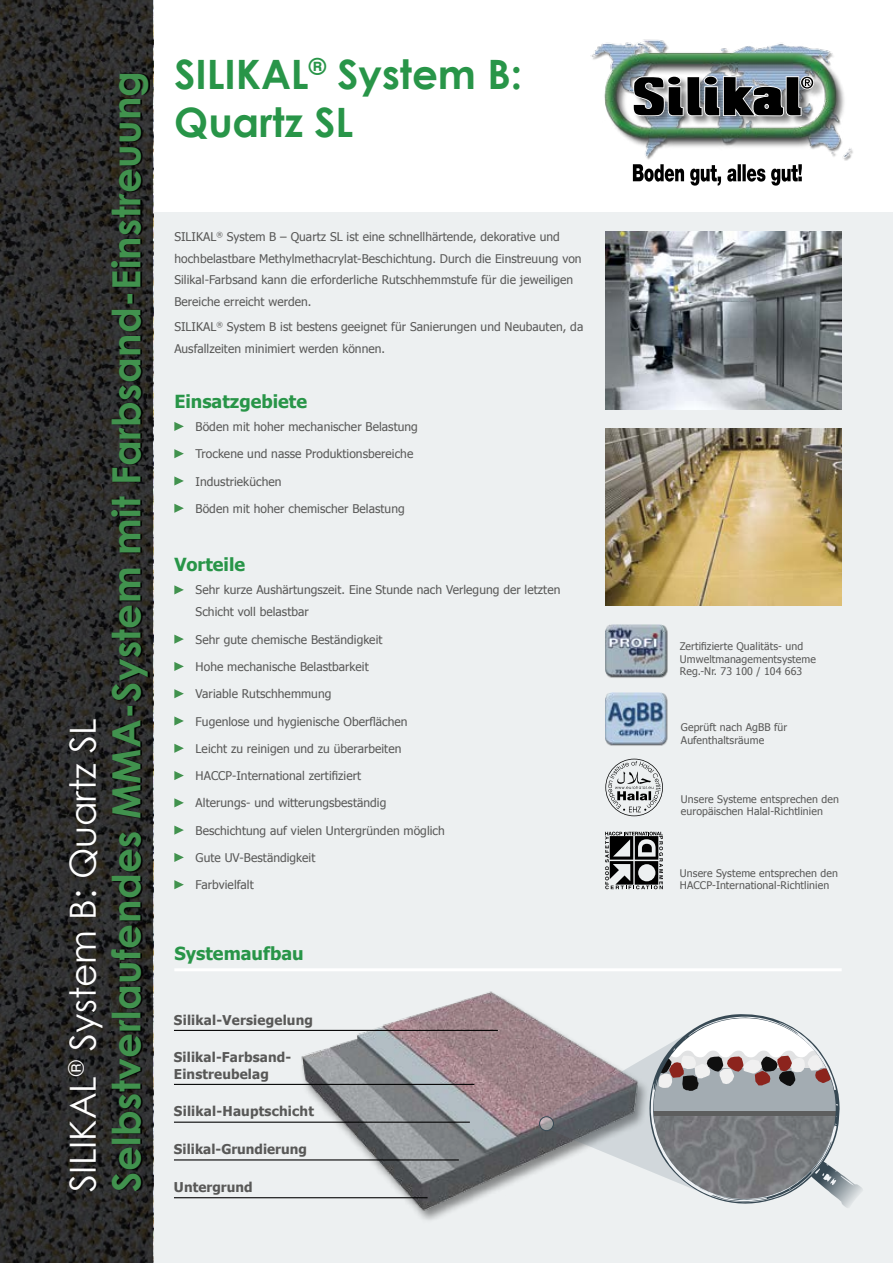
<style>
.page{position:relative;width:893px;height:1263px;background:#fff}
.page>*{position:absolute;margin:0;border:0;box-sizing:border-box;transform-origin:0 0}
.t1{font:700 40.5px/48.6px "Century Gothic";color:#289548}
.t2{font:700 39px "Century Gothic";letter-spacing:.01em;color:#41924e}
.t3{font:36px "Century Gothic";color:#fff}
.t4{font:700 18px "Tahoma";color:#289548}
.t5{font:700 13.5px/16.5px "Tahoma";letter-spacing:.01em;color:#585857}
.t6{font:12px/21.9px "Tahoma";letter-spacing:.005em;color:#585857}
.t7{font:10.5px/12.6px "Tahoma";letter-spacing:.01em;color:#585857}
</style>
<div class="page">
<div style="left:153px;top:213px;width:740px;height:1050px;background:#edf0f1"></div>
<img style="left:605px;top:232px;width:237px;height:177px">
<img style="left:605px;top:428px;width:237px;height:177px">
<img style="left:605px;top:624px;width:63px;height:54px">
<img style="left:605px;top:692px;width:63px;height:54px">
<svg style="left:605px;top:832px;width:58px;height:57px"></svg>
<svg style="left:605px;top:759px;width:58px;height:57px"></svg>
<svg style="left:0;top:0;width:153px;height:1263px;background:#2a2928"></svg>
<svg style="left:113px;top:73px;width:37px;height:1118px;background:#1c1c1b"></svg>
<svg style="left:174px;top:422px;width:10px;height:9px"></svg>
<svg style="left:174px;top:449px;width:10px;height:9px"></svg>
<svg style="left:174px;top:476px;width:10px;height:9px"></svg>
<svg style="left:174px;top:504px;width:10px;height:9px"></svg>
<svg style="left:174px;top:585px;width:10px;height:9px"></svg>
<svg style="left:174px;top:635px;width:10px;height:9px"></svg>
<svg style="left:174px;top:662px;width:10px;height:9px"></svg>
<svg style="left:174px;top:689px;width:10px;height:9px"></svg>
<svg style="left:174px;top:716px;width:10px;height:9px"></svg>
<svg style="left:174px;top:744px;width:10px;height:9px"></svg>
<svg style="left:174px;top:771px;width:10px;height:9px"></svg>
<svg style="left:174px;top:798px;width:10px;height:9px"></svg>
<svg style="left:174px;top:825px;width:10px;height:10px"></svg>
<svg style="left:174px;top:853px;width:10px;height:9px"></svg>
<svg style="left:174px;top:880px;width:10px;height:9px"></svg>
<hr style="left:174px;top:968px;width:668px;height:3px;background:#fff">
<img style="left:590px;top:39px;width:263px;height:126px">
<svg style="left:631px;top:75px;width:184px;height:42px;background:#575a5d"></svg>
<svg style="left:633px;top:164px;width:169px;height:22px"></svg>
<img style="left:288px;top:991px;width:255px;height:229px">
<svg style="left:540px;top:1117px;width:13px;height:14px"></svg>
<div style="left:539px;top:1116px;width:15px;height:15px;border:1px solid #374954;border-radius:50%"></div>
<svg style="left:543px;top:1014px;width:320px;height:194px"></svg>
<hr style="left:174px;top:1159px;width:285px;height:1px;background:#000">
<hr style="left:174px;top:1084px;width:300px;height:1px;background:#000">
<hr style="left:174px;top:1030px;width:324px;height:1px;background:#000">
<hr style="left:174px;top:1121px;width:296px;height:2px;background:#000">
<hr style="left:174px;top:1197px;width:254px;height:1px;background:#000">
<h3 class="t3" style="left:61px;top:1191px;width:474px;rotate:-90deg">SILIKAL<sup>®</sup> System B: Quartz SL</h3>
<h2 class="t2" style="left:102px;top:1191px;width:1122px;rotate:-90deg">Selbstverlaufendes MMA-System mit Farbsand-Einstreuung</h2>
<h1 class="t1" style="left:174px;top:49px;width:349px">SILIKAL<sup>®</sup> System B:<br>Quartz SL</h1>
<p class="t6" style="left:174px;top:225px;width:409px">SILIKAL<sup>®</sup> System B – Quartz SL ist eine schnellhärtende, dekorative und hochbelastbare Methylmethacrylat-Beschichtung. Durch die Einstreuung von Silikal-Farbsand kann die erforderliche Rutschhemmstufe für die jeweiligen Bereiche erreicht werden.</p>
<p class="t6" style="left:174px;top:315px;width:410px">SILIKAL<sup>®</sup> System B ist bestens geeignet für Sanierungen und Neubauten, da<br>Ausfallzeiten minimiert werden können.</p>
<h3 class="t4" style="left:174px;top:389px;width:134px">Einsatzgebiete</h3>
<p class="t6" style="left:196px;top:415px;width:224px">Böden mit hoher mechanischer Belastung</p>
<p class="t6" style="left:196px;top:442px;width:219px">Trockene und nasse Produktionsbereiche</p>
<p class="t6" style="left:196px;top:470px;width:87px">Industrieküchen</p>
<p class="t6" style="left:196px;top:497px;width:211px">Böden mit hoher chemischer Belastung</p>
<h3 class="t4" style="left:174px;top:552px;width:72px">Vorteile</h3>
<p class="t6" style="left:196px;top:579px;width:366px">Sehr kurze Aushärtungszeit. Eine Stunde nach Verlegung der letzten<br>Schicht voll belastbar</p>
<p class="t6" style="left:196px;top:628px;width:188px">Sehr gute chemische Beständigkeit</p>
<p class="t6" style="left:196px;top:655px;width:175px">Hohe mechanische Belastbarkeit</p>
<p class="t6" style="left:196px;top:682px;width:137px">Variable Rutschhemmung</p>
<p class="t6" style="left:196px;top:710px;width:214px">Fugenlose und hygienische Oberflächen</p>
<p class="t6" style="left:196px;top:737px;width:207px">Leicht zu reinigen und zu überarbeiten</p>
<p class="t6" style="left:196px;top:764px;width:167px">HACCP-International zertifiziert</p>
<p class="t6" style="left:196px;top:791px;width:192px">Alterungs- und witterungsbeständig</p>
<p class="t6" style="left:196px;top:819px;width:251px">Beschichtung auf vielen Untergründen möglich</p>
<p class="t6" style="left:196px;top:846px;width:121px">Gute UV-Beständigkeit</p>
<p class="t6" style="left:196px;top:873px;width:60px">Farbvielfalt</p>
<h3 class="t4" style="left:174px;top:941px;width:131px">Systemaufbau</h3>
<p class="t5" style="left:174px;top:1010px;width:141px">Silikal-Versiegelung</p>
<p class="t5" style="left:174px;top:1048px;width:119px">Silikal-Farbsand-<br>Einstreubelag</p>
<p class="t5" style="left:174px;top:1102px;width:142px">Silikal-Hauptschicht</p>
<p class="t5" style="left:174px;top:1140px;width:134px">Silikal-Grundierung</p>
<p class="t5" style="left:174px;top:1178px;width:80px">Untergrund</p>
<p class="t7" style="left:680px;top:639px;width:137px">Zertifizierte Qualitäts- und<br>Umweltmanagementsysteme<br>Reg.-Nr. 73 100 / 104 663</p>
<p class="t7" style="left:681px;top:720px;width:108px">Geprüft nach AgBB für<br>Aufenthaltsräume</p>
<p class="t7" style="left:681px;top:792px;width:159px">Unsere Systeme entsprechen den europäischen Halal-Richtlinien</p>
<p class="t7" style="left:680px;top:866px;width:159px">Unsere Systeme entsprechen den<br>HACCP-International-Richtlinien</p>
</div>
